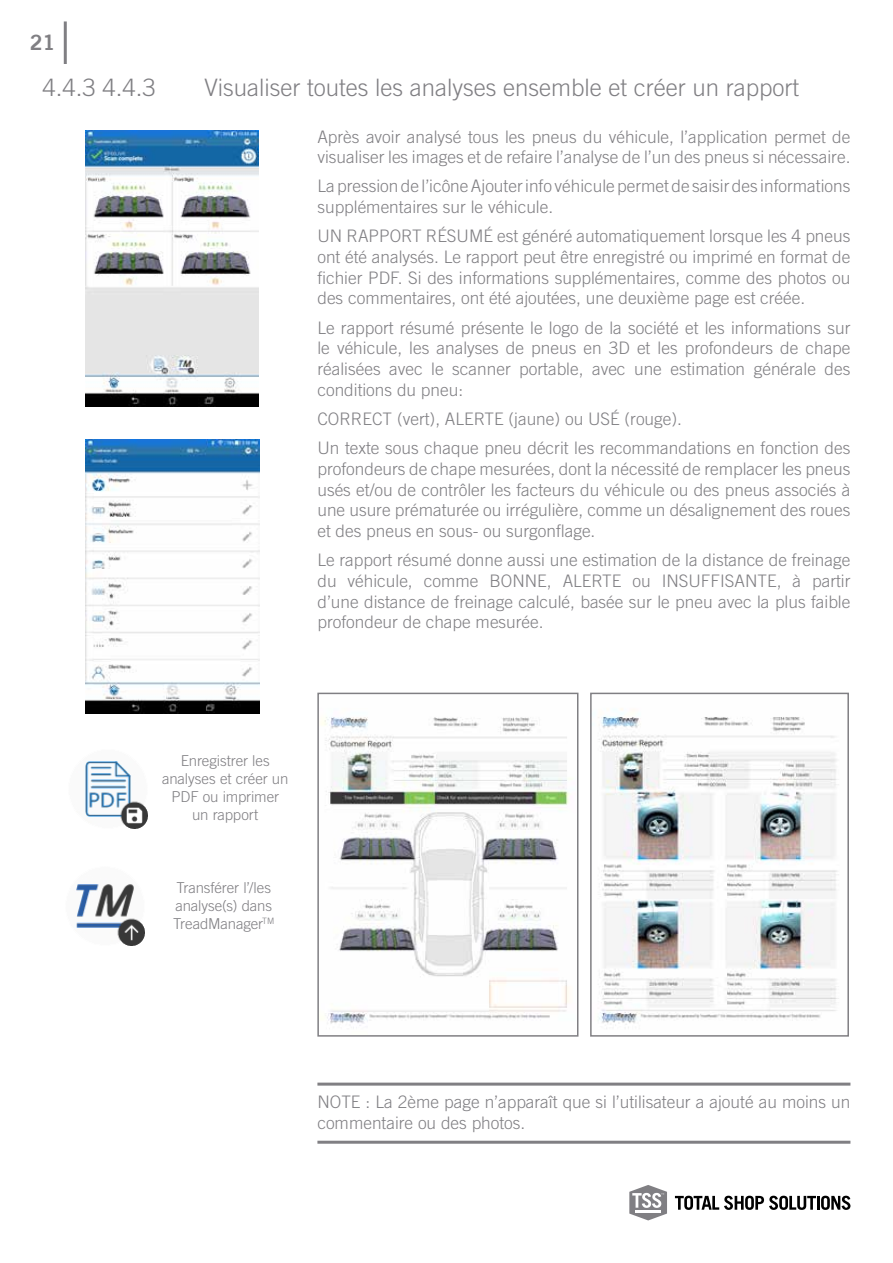
<style>
.page{position:relative;width:893px;height:1263px;background:#fff}
.page>*{position:absolute;margin:0;border:0;box-sizing:border-box;transform-origin:0 0}
.t1{font:300 24px "Trade Gothic LT Std";color:#807f83}
.t2{font:21px "Trade Gothic LT Bold Two";color:#807f83}
.t3{font:300 17.25px/20.7px "Trade Gothic LT Std";color:#807f83}
.t4{font:300 15px/18px "Trade Gothic LT Std";letter-spacing:-.005em;color:#807f83;text-align:center}
</style>
<div class="page">
<svg style="left:629px;top:1185px;width:38px;height:35px"></svg>
<hr style="left:636px;top:1210px;width:25px;height:2px;background:#fff">
<svg style="left:675px;top:1196px;width:175px;height:14px"></svg>
<hr style="left:64px;top:21px;width:3px;height:43px;background:#807f83">
<img style="left:86px;top:130px;width:173px;height:276px">
<img style="left:85px;top:440px;width:174px;height:273px">
<img style="left:84px;top:761px;width:64px;height:68px">
<img style="left:75px;top:884px;width:70px;height:62px">
<hr style="left:317px;top:1082px;width:533px;height:3px;background:#807f83">
<hr style="left:317px;top:1141px;width:533px;height:3px;background:#807f83">
<img style="left:320px;top:717px;width:251px;height:311px">
<div style="left:317px;top:693px;width:261px;height:344px;border:2px solid #807f83"></div>
<img style="left:598px;top:708px;width:241px;height:321px">
<div style="left:590px;top:693px;width:259px;height:344px;border:2px solid #807f83"></div>
<p class="t2" style="left:30px;top:29px;width:27px">21</p>
<h1 class="t1" style="left:43px;top:74px;width:115px">4.4.3 4.4.3</h1>
<h1 class="t1" style="left:205px;top:74px;width:596px">Visualiser toutes les analyses ensemble et créer un rapport</h1>
<p class="t3" style="left:317px;top:126px;width:534px">Après avoir analysé tous les pneus du véhicule, l’application permet de visualiser les images et de refaire l’analyse de l’un des pneus si nécessaire.</p>
<p class="t3" style="left:317px;top:176px;width:534px">La pression de l’icône Ajouter info véhicule permet de saisir des informations supplémentaires sur le véhicule.</p>
<p class="t3" style="left:317px;top:226px;width:535px;text-align:justify">UN RAPPORT RÉSUMÉ est généré automatiquement lorsque les 4 pneus ont été analysés. Le rapport peut être enregistré ou imprimé en format de fichier PDF. Si des informations supplémentaires, comme des photos ou des commentaires, ont été ajoutées, une deuxième page est créée.</p>
<p class="t3" style="left:317px;top:317px;width:535px;text-align:justify">Le rapport résumé présente le logo de la société et les informations sur le véhicule, les analyses de pneus en 3D et les profondeurs de chape réalisées avec le scanner portable, avec une estimation générale des conditions du pneu:</p>
<p class="t3" style="left:317px;top:404px;width:535px;line-height:29.2px">CORRECT (vert), ALERTE (jaune) ou USÉ (rouge).<br>Un texte sous chaque pneu décrit les recommandations en fonction des</p>
<p class="t3" style="left:317px;top:458px;width:535px;text-align:justify">profondeurs de chape mesurées, dont la nécessité de remplacer les pneus usés et/ou de contrôler les facteurs du véhicule ou des pneus associés à une usure prématurée ou irrégulière, comme un désalignement des roues et des pneus en sous- ou surgonflage.</p>
<p class="t3" style="left:317px;top:549px;width:534px;text-align:justify">Le rapport résumé donne aussi une estimation de la distance de freinage du véhicule, comme BONNE, ALERTE ou INSUFFISANTE, à partir d’une distance de freinage calculé, basée sur le pneu avec la plus faible profondeur de chape mesurée.</p>
<p class="t4" style="left:162px;top:752px;width:128px">Enregistrer les analyses et créer un<br>PDF ou imprimer un rapport</p>
<p class="t4" style="left:173px;top:878px;width:103px;text-align:left">Transférer l’/les analyse(s) dans<br>TreadManager<sup>TM</sup></p>
<p class="t3" style="left:317px;top:1091px;width:534px">NOTE : La 2ème page n’apparaît que si l’utilisateur a ajouté au moins un commentaire ou des photos.</p>
</div>
